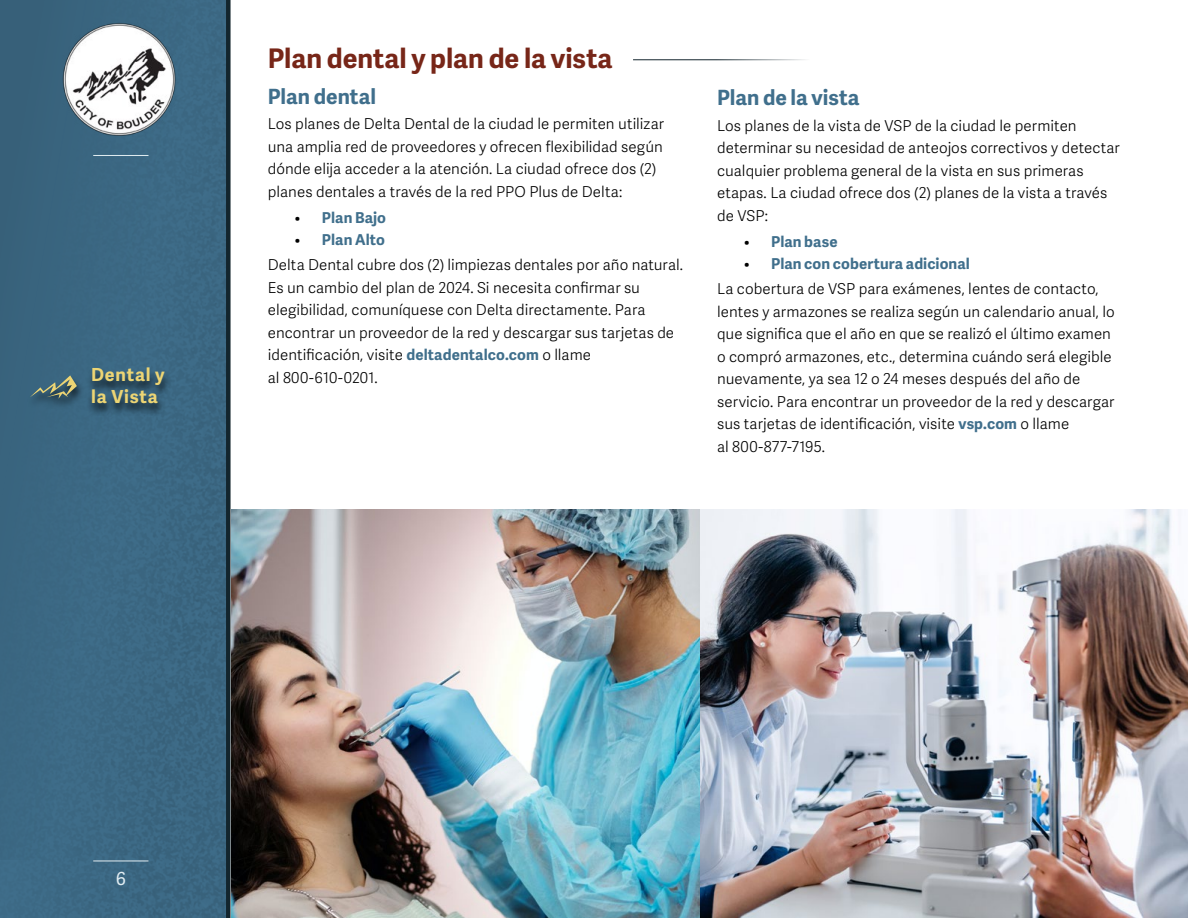
<style>
.page{position:relative;width:1188px;height:918px;background:#fff}
.page>*{position:absolute;margin:0;border:0;box-sizing:border-box;transform-origin:0 0}
.t1{font:700 27px "Adelle Sans EXT";letter-spacing:-.005em;color:#772618}
.t2{font:700 21px "Adelle Sans EXT";color:#406f8c}
.t3{font:700 18px/21.6px "Adelle Sans EXT";letter-spacing:.045em;color:#edd574}
.t4{font:18px "Adelle Sans EXT";color:#e2edf2}
.t5{font:300 15px/22.5px "Adelle Sans EXT";letter-spacing:.005em;color:#000}
.bullet_1{font:700 15px "Adelle Sans EXT";letter-spacing:.005em;color:#406f8c}
.s1{font-weight:300;color:#000}
.s2{font-weight:700;color:#406f8c}
</style>
<div class="page">
<div style="left:1px;top:0;width:225px;height:918px;background:#3c6883"></div>
<div style="left:1px;top:0;width:188px;height:860px;background:#3b6782"></div>
<div style="left:226px;top:0;width:5px;height:918px;background:#13252d"></div>
<img style="left:63px;top:23px;width:113px;height:113px">
<hr style="left:93px;top:861px;width:55px;height:1px;background:#e2edf2">
<hr style="left:93px;top:155px;width:55px;height:1px;background:#e2edf2">
<div style="left:87px;top:367px;width:86px;height:49px;background:#000;opacity:.75"></div>
<div style="left:26px;top:376px;width:59px;height:35px;background:#000;opacity:.75"></div>
<svg style="left:30px;top:375px;width:47px;height:24px"></svg>
<img style="left:231px;top:510px;width:957px;height:408px">
<hr style="left:633px;top:59px;width:177px;height:1px;background:#13252d">
<p class="t3" style="left:91px;top:362px;width:75px">Dental y la Vista</p>
<h1 class="t1" style="left:268px;top:36px;width:346px">Plan dental y plan de la vista</h1>
<h2 class="t2" style="left:268px;top:79px;width:110px">Plan dental</h2>
<p class="t5" style="left:268px;top:112px;width:398px">Los planes de Delta Dental de la ciudad le permiten utilizar una amplia red de proveedores y ofrecen flexibilidad según dónde elija acceder a la atención. La ciudad ofrece dos (2) planes dentales a través de la red PPO Plus de Delta:</p>
<p class="bullet_1" style="left:295px;top:205px;width:93px"><span class="s1">•</span> Plan Bajo</p>
<p class="bullet_1" style="left:295px;top:228px;width:92px"><span class="s1">•</span> Plan Alto</p>
<p class="t5" style="left:268px;top:253px;width:417px">Delta Dental cubre dos (2) limpiezas dentales por año natural.<br>Es un cambio del plan de 2024. Si necesita confirmar su elegibilidad, comuníquese con Delta directamente. Para encontrar un proveedor de la red y descargar sus tarjetas de identificación, visite <span class="s2">deltadentalco.com</span> o llame<br>al 800-610-0201.</p>
<h2 class="t2" style="left:717px;top:81px;width:144px">Plan de la vista</h2>
<p class="t5" style="left:717px;top:113px;width:404px">Los planes de la vista de VSP de la ciudad le permiten determinar su necesidad de anteojos correctivos y detectar cualquier problema general de la vista en sus primeras etapas. La ciudad ofrece dos (2) planes de la vista a través de VSP:</p>
<p class="bullet_1" style="left:744px;top:229px;width:95px"><span class="s1">•</span> Plan base</p>
<p class="bullet_1" style="left:744px;top:252px;width:227px"><span class="s1">•</span> Plan con cobertura adicional</p>
<p class="t5" style="left:717px;top:277px;width:399px">La cobertura de VSP para exámenes, lentes de contacto, lentes y armazones se realiza según un calendario anual, lo que significa que el año en que se realizó el último examen o compró armazones, etc., determina cuándo será elegible nuevamente, ya sea 12 o 24 meses después del año de servicio. Para encontrar un proveedor de la red y descargar sus tarjetas de identificación, visite <span class="s2">vsp.com</span> o llame<br>al 800-877-7195.</p>
<p class="t4" style="left:116px;top:865px;width:12px">6</p>
</div>
